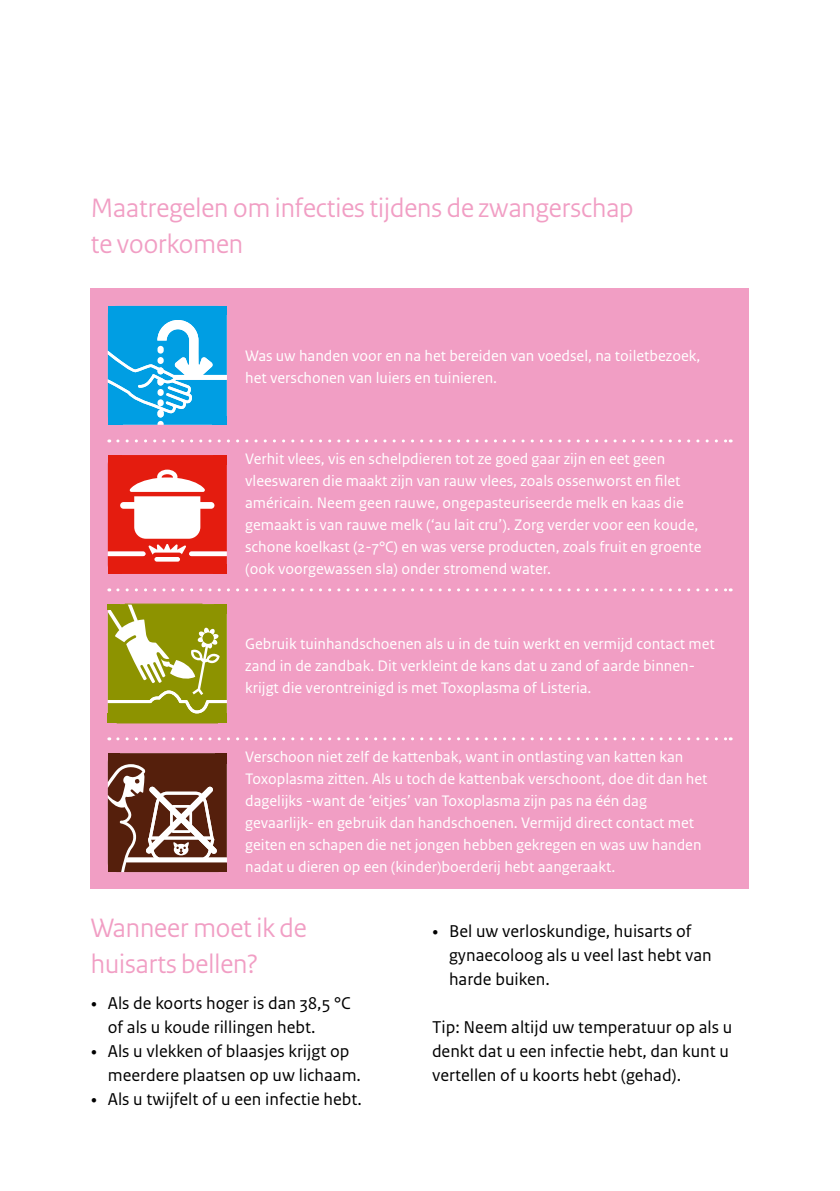
<style>
.page{position:relative;width:840px;height:1191px;background:#fff}
.page>*{position:absolute;margin:0;border:0;box-sizing:border-box;transform-origin:0 0}
._04_RIVM_Paragraafko{font:28px/36px "Rijksoverheid Sans Heading";color:#f19ec4}
.t1{font:18px/24px "Rijksoverheid Sans Text";color:#000}
._10_RIVM_Broodtekst{font:16px/22px "Rijksoverheid Sans Text";color:#fff}
.s1{font-family:"Rijksoverheid Serif"}
</style>
<div class="page">
<div style="left:91px;top:289px;width:657px;height:600px;background:#f19ec4"></div>
<svg style="left:118px;top:439px;width:612px;height:3px"></svg>
<svg style="left:118px;top:588px;width:612px;height:3px"></svg>
<svg style="left:118px;top:737px;width:612px;height:3px"></svg>
<svg style="left:108px;top:306px;width:119px;height:119px;background:#30b0e8"></svg>
<div style="left:108px;top:306px;width:14px;height:8px;background:#009ee3"></div>
<div style="left:212px;top:306px;width:15px;height:8px;background:#009ee3"></div>
<div style="left:108px;top:416px;width:14px;height:9px;background:#009ee3"></div>
<div style="left:212px;top:416px;width:15px;height:9px;background:#009ee3"></div>
<svg style="left:108px;top:455px;width:119px;height:119px;background:#ec675f"></svg>
<div style="left:108px;top:455px;width:13px;height:9px;background:#e41c0f"></div>
<div style="left:213px;top:455px;width:14px;height:9px;background:#e41c0f"></div>
<div style="left:213px;top:564px;width:14px;height:10px;background:#e41c0f"></div>
<div style="left:108px;top:564px;width:13px;height:10px;background:#e41c0f"></div>
<svg style="left:108px;top:604px;width:119px;height:119px;background:#a4a833"></svg>
<div style="left:108px;top:604px;width:12px;height:6px;background:#8d9300"></div>
<div style="left:214px;top:604px;width:13px;height:9px;background:#8d9300"></div>
<div style="left:214px;top:714px;width:13px;height:9px;background:#8d9300"></div>
<div style="left:108px;top:714px;width:12px;height:9px;background:#8d9300"></div>
<svg style="left:108px;top:753px;width:119px;height:119px;background:#7e5647"></svg>
<div style="left:108px;top:753px;width:11px;height:10px;background:#551f0c"></div>
<div style="left:215px;top:753px;width:12px;height:10px;background:#551f0c"></div>
<div style="left:215px;top:863px;width:12px;height:9px;background:#551f0c"></div>
<div style="left:108px;top:863px;width:11px;height:9px;background:#551f0c"></div>
<p class="_04_RIVM_Paragraafko" style="left:91px;top:190px;width:544px">Maatregelen om infecties tijdens de zwangerschap te voorkomen</p>
<p class="_10_RIVM_Broodtekst" style="left:245px;top:345px;width:456px">Was uw handen voor en na het bereiden van voedsel, na toiletbezoek, het verschonen van luiers en tuinieren.</p>
<p class="_10_RIVM_Broodtekst" style="left:245px;top:448px;width:457px">Verhit vlees, vis en schelpdieren tot ze goed gaar zijn en eet geen vleeswaren die maakt zijn van rauw vlees, zoals ossenworst en filet américain. Neem geen rauwe, ongepasteuriseerde melk en kaas die gemaakt is van rauwe melk (‘au lait cru’). Zorg verder voor een koude, schone koelkast (2-7°C) en was verse producten, zoals fruit en groente (ook voorgewassen sla) onder stromend water.</p>
<p class="_10_RIVM_Broodtekst" style="left:245px;top:633px;width:471px">Gebruik tuinhandschoenen als u in de tuin werkt en vermijd contact met zand in de zandbak. Dit verkleint de kans dat u zand of aarde binnen&shy;krijgt die verontreinigd is met Toxoplasma of Listeria.</p>
<p class="_10_RIVM_Broodtekst" style="left:245px;top:746px;width:463px">Verschoon niet zelf de kattenbak, want in ontlasting van katten kan Toxoplasma zitten. Als u toch de kattenbak verschoont, doe dit dan het dagelijks -want de ‘eitjes’ van Toxoplasma zijn pas na één dag gevaarlijk- en gebruik dan handschoenen. Vermijd direct contact met geiten en schapen die net jongen hebben gekregen en was uw handen nadat u dieren op een (kinder)boerderij hebt aangeraakt.</p>
<p class="_04_RIVM_Paragraafko" style="left:91px;top:910px;width:217px">Wanneer moet ik de huisarts bellen?</p>
<p class="t1" style="left:108px;top:991px;width:244px;text-indent:-17px"><span class="s1">•</span> Als de koorts hoger is dan 38,5 °C of als u koude rillingen hebt.</p>
<p class="t1" style="left:108px;top:1039px;width:254px;text-indent:-17px"><span class="s1">•</span> Als u vlekken of blaasjes krijgt op meerdere plaatsen op uw lichaam.</p>
<p class="t1" style="left:91px;top:1087px;width:272px"><span class="s1">•</span> Als u twijfelt of u een infectie hebt.</p>
<p class="t1" style="left:449px;top:919px;width:264px;text-indent:-17px"><span class="s1">•</span> Bel uw verloskundige, huisarts of gynaecoloog als u veel last hebt van harde buiken.</p>
<p class="t1" style="left:432px;top:1015px;width:301px">Tip: Neem altijd uw temperatuur op als u denkt dat u een infectie hebt, dan kunt u vertellen of u koorts hebt (gehad).</p>
</div>
